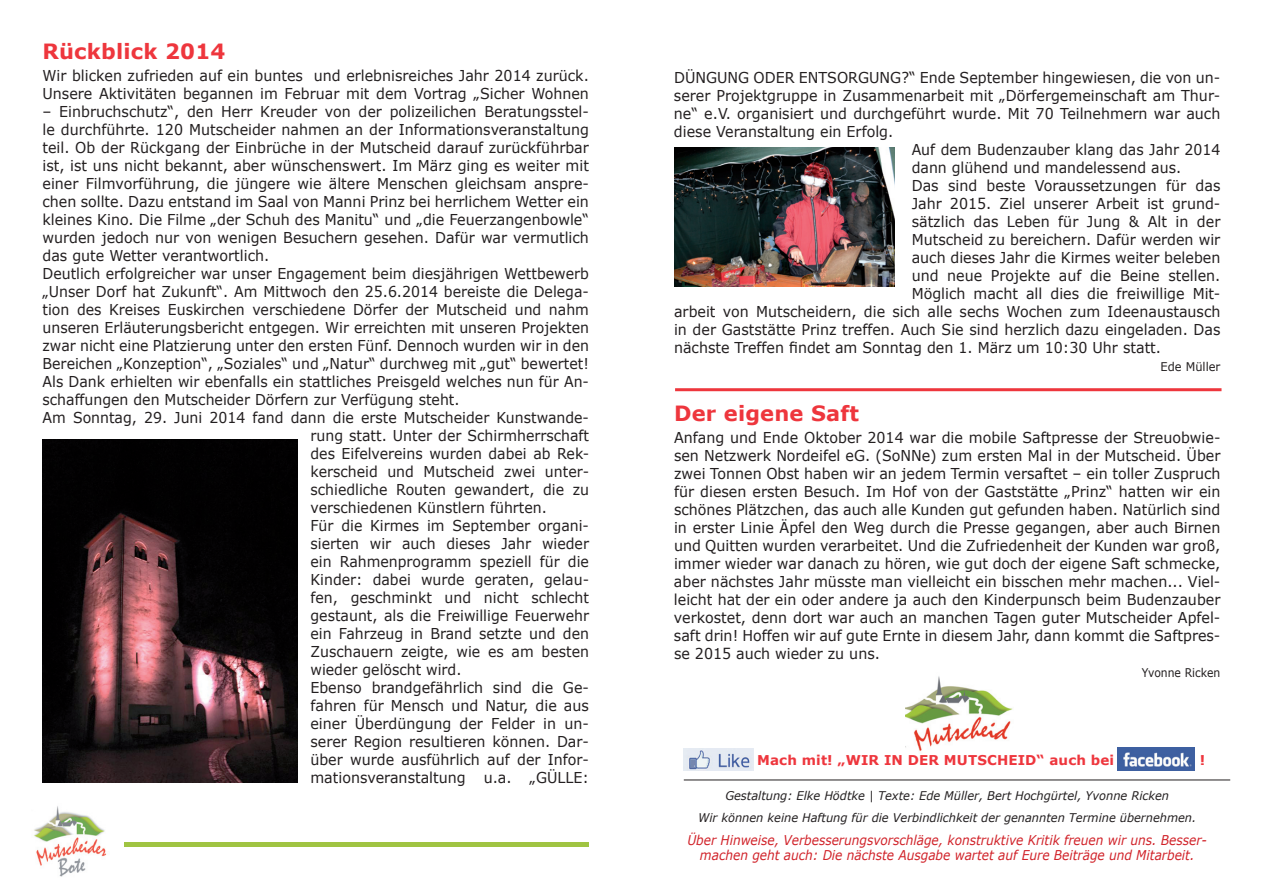
<style>
.page{position:relative;width:1263px;height:893px;background:#fff}
.page>*{position:absolute;margin:0;border:0;box-sizing:border-box;transform-origin:0 0}
.t1{font:700 21px "Verdana";letter-spacing:.01em;color:#ee363d}
.t2{font:15px/18px "Verdana";color:#231f20;text-align:justify;scale:.95 1}
.t3{font:15px "Verdana";color:#231f20;scale:.94 1}
.t4{font:italic 13.5px/15px "Verdana";color:#d1232a;text-align:center;scale:.9 1}
.t5{font:700 13.5px "Verdana";letter-spacing:.01em;color:#ee363d}
.t6{font:italic 12px/22.2px "Verdana";color:#231f20;text-align:center;scale:.95 1}
.t7{font:12px "Verdana";color:#231f20;scale:.9 1}
.t8{font:12px "Verdana";color:#231f20;scale:.95 1}
</style>
<div class="page">
<hr style="left:55px;top:842px;width:534px;height:4px;background:#a0c442">
<div style="left:27px;top:804px;width:97px;height:75px;background:#fff"></div>
<img style="left:34px;top:806px;width:73px;height:71px">
<img style="left:906px;top:676px;width:107px;height:76px">
<img style="left:1118px;top:747px;width:76px;height:23px">
<img style="left:684px;top:748px;width:69px;height:23px">
<hr style="left:684px;top:780px;width:546px;height:1px;background:#231f20">
<img style="left:674px;top:148px;width:221px;height:138px">
<hr style="left:675px;top:388px;width:546px;height:3px;background:#ee363d">
<img style="left:43px;top:439px;width:255px;height:343px">
<h1 class="t1" style="left:43px;top:37px;width:184px">Rückblick 2014</h1>
<p class="t2" style="left:42px;top:67px;width:577px">Wir blicken zufrieden auf ein buntes und erlebnisreiches Jahr 2014 zurück.<br>Unsere Aktivitäten begannen im Februar mit dem Vortrag „Sicher Wohnen</p>
<p class="t2" style="left:43px;top:103px;width:577px">– Einbruchschutz“, den Herr Kreuder von der polizeilichen Beratungsstel-</p>
<p class="t2" style="left:42px;top:121px;width:577px">le durchführte. 120 Mutscheider nahmen an der Informationsveranstaltung</p>
<p class="t2" style="left:42px;top:139px;width:577px">teil. Ob der Rückgang der Einbrüche in der Mutscheid darauf zurückführbar</p>
<p class="t2" style="left:42px;top:157px;width:577px">ist, ist uns nicht bekannt, aber wünschenswert. Im März ging es weiter mit</p>
<p class="t2" style="left:43px;top:175px;width:577px">einer Filmvorführung, die jüngere wie ältere Menschen gleichsam anspre-</p>
<p class="t2" style="left:43px;top:193px;width:577px">chen sollte. Dazu entstand im Saal von Manni Prinz bei herrlichem Wetter ein</p>
<p class="t2" style="left:42px;top:211px;width:577px">kleines Kino. Die Filme „der Schuh des Manitu“ und „die Feuerzangenbowle“</p>
<p class="t2" style="left:42px;top:229px;width:577px">wurden jedoch nur von wenigen Besuchern gesehen. Dafür war vermutlich</p>
<p class="t2" style="left:42px;top:247px;width:240px">das gute Wetter verantwortlich.</p>
<p class="t3" style="left:43px;top:264px;width:583px">Deutlich erfolgreicher war unser Engagement beim diesjährigen Wettbewerb</p>
<p class="t3" style="left:43px;top:282px;width:583px">„Unser Dorf hat Zukunft“. Am Mittwoch den 25.6.2014 bereiste die Delega-</p>
<p class="t3" style="left:43px;top:300px;width:583px">tion des Kreises Euskirchen verschiedene Dörfer der Mutscheid und nahm</p>
<p class="t3" style="left:43px;top:318px;width:583px">unseren Erläuterungsbericht entgegen. Wir erreichten mit unseren Projekten</p>
<p class="t3" style="left:43px;top:336px;width:583px">zwar nicht eine Platzierung unter den ersten Fünf. Dennoch wurden wir in den</p>
<p class="t3" style="left:43px;top:354px;width:583px">Bereichen „Konzeption“, „Soziales“ und „Natur“ durchweg mit „gut“ bewertet!</p>
<p class="t3" style="left:43px;top:372px;width:583px">Als Dank erhielten wir ebenfalls ein stattliches Preisgeld welches nun für An-</p>
<p class="t3" style="left:43px;top:390px;width:445px">schaffungen den Mutscheider Dörfern zur Verfügung steht.</p>
<p class="t3" style="left:43px;top:408px;width:583px">Am Sonntag, 29. Juni 2014 fand dann die erste Mutscheider Kunstwande-</p>
<p class="t3" style="left:310px;top:426px;width:298px">rung statt. Unter der Schirmherrschaft</p>
<p class="t3" style="left:310px;top:444px;width:298px">des Eifelvereins wurden dabei ab Rec-</p>
<p class="t3" style="left:310px;top:462px;width:298px">kerscheid und Mutscheid zwei unter-</p>
<p class="t3" style="left:310px;top:480px;width:298px">schiedliche Routen gewandert, die zu</p>
<p class="t3" style="left:310px;top:498px;width:253px">verschiedenen Künstlern führten.</p>
<p class="t3" style="left:310px;top:516px;width:298px">Für die Kirmes im September organi-</p>
<p class="t3" style="left:310px;top:534px;width:298px">sierten wir auch dieses Jahr wieder</p>
<p class="t3" style="left:310px;top:552px;width:298px">ein Rahmenprogramm speziell für die</p>
<p class="t3" style="left:310px;top:570px;width:298px">Kinder: dabei wurde geraten, gelau-</p>
<p class="t3" style="left:310px;top:588px;width:298px">fen, geschminkt und nicht schlecht</p>
<p class="t3" style="left:310px;top:606px;width:298px">gestaunt, als die Freiwillige Feuerwehr</p>
<p class="t3" style="left:310px;top:624px;width:298px">ein Fahrzeug in Brand setzte und den</p>
<p class="t3" style="left:310px;top:642px;width:298px">Zuschauern zeigte, wie es am besten</p>
<p class="t3" style="left:310px;top:660px;width:162px">wieder gelöscht wird.</p>
<p class="t2" style="left:310px;top:679px;width:295px">Ebenso brandgefährlich sind die Ge-</p>
<p class="t2" style="left:310px;top:697px;width:295px">fahren für Mensch und Natur, die aus</p>
<p class="t2" style="left:310px;top:715px;width:295px">einer Überdüngung der Felder in un-</p>
<p class="t2" style="left:310px;top:733px;width:295px">serer Region resultieren können. Dar-</p>
<p class="t2" style="left:310px;top:751px;width:295px">über wurde ausführlich auf der Infor-</p>
<p class="t2" style="left:310px;top:769px;width:295px">mationsveranstaltung u.a. „GÜLLE:</p>
<p class="t2" style="left:674px;top:68px;width:577px">DÜNGUNG ODER ENTSORGUNG?“ Ende September hingewiesen, die von un-</p>
<p class="t2" style="left:674px;top:86px;width:577px">serer Projektgruppe in Zusammenarbeit mit „Dörfergemeinschaft am Thur-</p>
<p class="t2" style="left:674px;top:104px;width:577px">ne“ e.V. organisiert und durchgeführt wurde. Mit 70 Teilnehmern war auch</p>
<p class="t2" style="left:674px;top:122px;width:232px">diese Veranstaltung ein Erfolg.</p>
<p class="t3" style="left:912px;top:140px;width:330px">Auf dem Budenzauber klang das Jahr 2014</p>
<p class="t3" style="left:912px;top:158px;width:288px">dann glühend und mandelessend aus.</p>
<p class="t2" style="left:912px;top:176px;width:326px">Das sind beste Voraussetzungen für das</p>
<p class="t2" style="left:912px;top:194px;width:326px">Jahr 2015. Ziel unserer Arbeit ist grund-</p>
<p class="t2" style="left:912px;top:212px;width:326px">sätzlich das Leben für Jung &amp; Alt in der</p>
<p class="t2" style="left:912px;top:230px;width:326px">Mutscheid zu bereichern. Dafür werden wir</p>
<p class="t2" style="left:912px;top:248px;width:326px">auch dieses Jahr die Kirmes weiter beleben</p>
<p class="t2" style="left:912px;top:266px;width:326px">und neue Projekte auf die Beine stellen.</p>
<p class="t2" style="left:912px;top:284px;width:326px">Möglich macht all dies die freiwillige Mit-</p>
<p class="t2" style="left:674px;top:302px;width:577px">arbeit von Mutscheidern, die sich alle sechs Wochen zum Ideenaustausch</p>
<p class="t2" style="left:674px;top:320px;width:577px">in der Gaststätte Prinz treffen. Auch Sie sind herzlich dazu eingeladen. Das</p>
<p class="t2" style="left:674px;top:338px;width:514px">nächste Treffen findet am Sonntag den 1. März um 10:30 Uhr statt.</p>
<p class="t8" style="left:1160px;top:359px;width:64px">Ede Müller</p>
<h1 class="t1" style="left:674px;top:400px;width:187px">Der eigene Saft</h1>
<p class="t2" style="left:674px;top:429px;width:577px">Anfang und Ende Oktober 2014 war die mobile Saftpresse der Streuobwie&shy;sen Netzwerk Nordeifel eG. (SoNNe) zum ersten Mal in der Mutscheid. Über zwei Tonnen Obst haben wir an jedem Termin versaftet – ein toller Zuspruch für diesen ersten Besuch. Im Hof von der Gaststätte „Prinz“ hatten wir ein schönes Plätzchen, das auch alle Kunden gut gefunden haben. Natürlich sind in erster Linie Äpfel den Weg durch die Presse gegangen, aber auch Birnen und Quitten wurden verarbeitet. Und die Zufriedenheit der Kunden war groß, immer wieder war danach zu hören, wie gut doch der eigene Saft schmecke, aber nächstes Jahr müsste man vielleicht ein bisschen mehr machen... Viel&shy;leicht hat der ein oder andere ja auch den Kinderpunsch beim Budenzauber verkostet, denn dort war auch an manchen Tagen guter Mutscheider Apfel&shy;saft drin! Hoffen wir auf gute Ernte in diesem Jahr, dann kommt die Saftpres&shy;se 2015 auch wieder zu uns.</p>
<p class="t7" style="left:1142px;top:665px;width:89px">Yvonne Ricken</p>
<p class="t5" style="left:757px;top:752px;width:358px">Mach mit! „WIR IN DER MUTSCHEID“ auch bei</p>
<p class="t5" style="left:1200px;top:752px;width:7px">!</p>
<p class="t6" style="left:698px;top:784px;width:526px">Gestaltung: Elke Hödtke | Texte: Ede Müller, Bert Hochgürtel, Yvonne Ricken<br>Wir können keine Haftung für die Verbindlichkeit der genannten Termine übernehmen.</p>
<p class="t4" style="left:687px;top:833px;width:579px">Über Hinweise, Verbesserungsvorschläge, konstruktive Kritik freuen wir uns. Besser&shy;machen geht auch: Die nächste Ausgabe wartet auf Eure Beiträge und Mitarbeit.</p>
</div>
